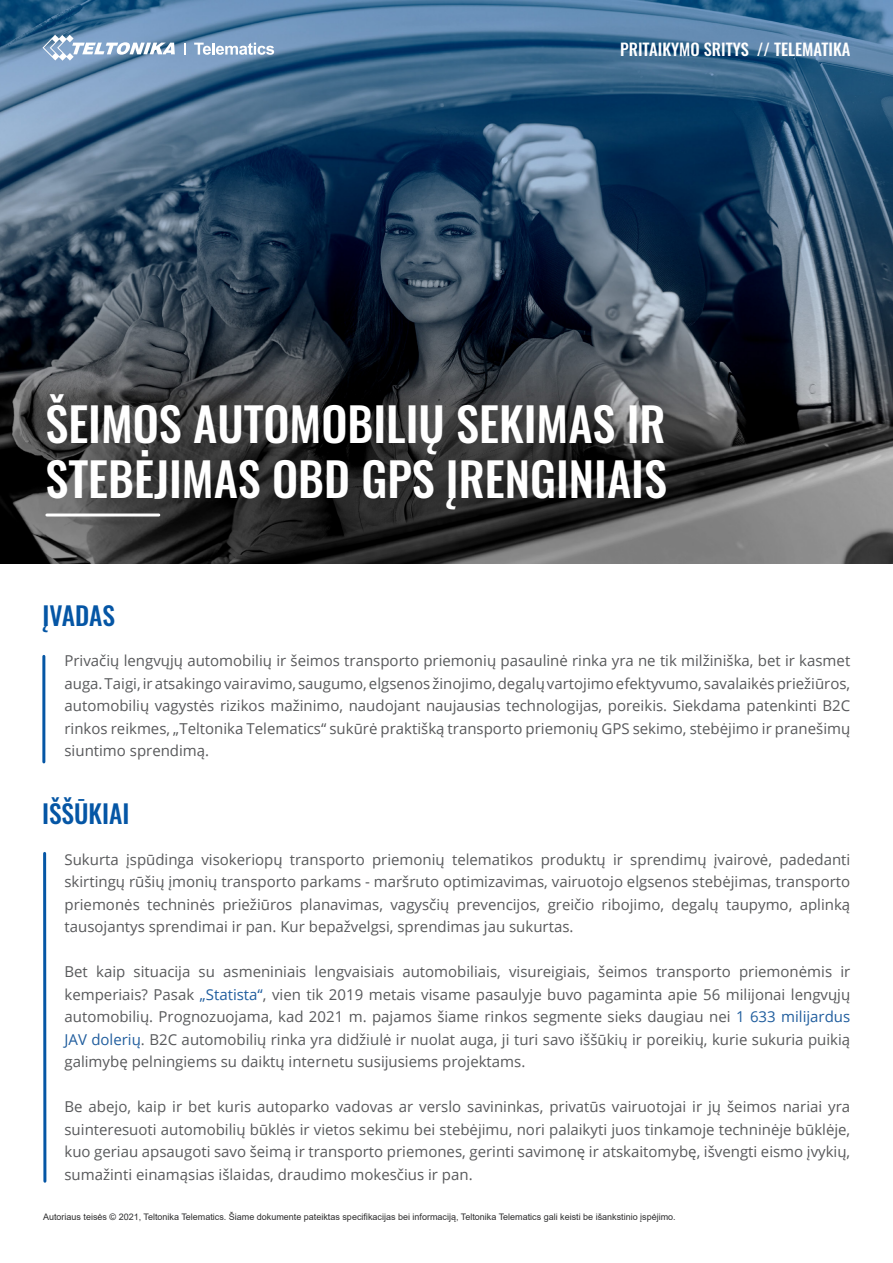
<style>
.page{position:relative;width:893px;height:1263px;background:#fff}
.page>*{position:absolute;margin:0;border:0;box-sizing:border-box;transform-origin:0 0}
.t1{font:500 46.5px/55.5px "Oswald";color:#fff}
.t2{font:500 25.5px "Oswald";color:#0556a5}
.t3{font:500 16.5px "Oswald";color:#fff}
.t4{font:15px/22.5px "Open Sans";color:#58595b;text-align:justify}
.t5{font:9px "Arial";color:#2e2e2f}
.s1{color:#215e9e}
</style>
<div class="page">
<img style="left:0;top:0;width:893px;height:563px">
<hr style="left:42px;top:656px;width:3px;height:106px;background:#0556a5">
<hr style="left:43px;top:853px;width:3px;height:328px;background:#0556a5">
<hr style="left:47px;top:513px;width:112px;height:3px;background:#fff">
<svg style="left:184px;top:43px;width:2px;height:12px"></svg>
<svg style="left:43px;top:35px;width:132px;height:26px"></svg>
<svg style="left:194px;top:43px;width:80px;height:12px"></svg>
<p class="t3" style="left:620px;top:41px;width:232px">PRITAIKYMO SRITYS // TELEMATIKA</p>
<h1 class="t1" style="left:45px;top:399px;width:623px">ŠEIMOS AUTOMOBILIŲ SEKIMAS IR<br>STEBĖJIMAS OBD GPS ĮRENGINIAIS</h1>
<h2 class="t2" style="left:43px;top:602px;width:74px">ĮVADAS</h2>
<p class="t4" style="left:64px;top:649px;width:787px">Privačių lengvųjų automobilių ir šeimos transporto priemonių pasaulinė rinka yra ne tik milžiniška, bet ir kasmet auga. Taigi, ir atsakingo vairavimo, saugumo, elgsenos žinojimo, degalų vartojimo efektyvumo, savalaikės priežiūros, automobilių vagystės rizikos mažinimo, naudojant naujausias technologijas, poreikis. Siekdama patenkinti B2C rinkos reikmes, „Teltonika Telematics“ sukūrė praktišką transporto priemonių GPS sekimo, stebėjimo ir pranešimų siuntimo sprendimą.</p>
<h2 class="t2" style="left:42px;top:800px;width:89px">IŠŠŪKIAI</h2>
<p class="t4" style="left:64px;top:848px;width:787px">Sukurta įspūdinga visokeriopų transporto priemonių telematikos produktų ir sprendimų įvairovė, padedanti skirtingų rūšių įmonių transporto parkams - maršruto optimizavimas, vairuotojo elgsenos stebėjimas, transporto priemonės techninės priežiūros planavimas, vagysčių prevencijos, greičio ribojimo, degalų taupymo, aplinką tausojantys sprendimai ir pan. Kur bepažvelgsi, sprendimas jau sukurtas.</p>
<p class="t4" style="left:64px;top:960px;width:787px">Bet kaip situacija su asmeniniais lengvaisiais automobiliais, visureigiais, šeimos transporto priemonėmis ir kemperiais? Pasak <span class="s1">„Statista“</span>, vien tik 2019 metais visame pasaulyje buvo pagaminta apie 56 milijonai lengvųjų automobilių. Prognozuojama, kad 2021 m. pajamos šiame rinkos segmente sieks daugiau nei <span class="s1">1 633 milijardus JAV dolerių</span>. B2C automobilių rinka yra didžiulė ir nuolat auga, ji turi savo iššūkių ir poreikių, kurie sukuria puikią galimybę pelningiems su daiktų internetu susijusiems projektams.</p>
<p class="t4" style="left:64px;top:1095px;width:787px">Be abejo, kaip ir bet kuris autoparko vadovas ar verslo savininkas, privatūs vairuotojai ir jų šeimos nariai yra suinteresuoti automobilių būklės ir vietos sekimu bei stebėjimu, nori palaikyti juos tinkamoje techninėje būklėje, kuo geriau apsaugoti savo šeimą ir transporto priemones, gerinti savimonę ir atskaitomybę, išvengti eismo įvykių, sumažinti einamąsias išlaidas, draudimo mokesčius ir pan.</p>
<p class="t5" style="left:43px;top:1210px;width:634px">Autoriaus teisės © 2021, Teltonika Telematics. Šiame dokumente pateiktas specifikacijas bei informaciją, Teltonika Telematics gali keisti be išankstinio įspėjimo.</p>
</div>
